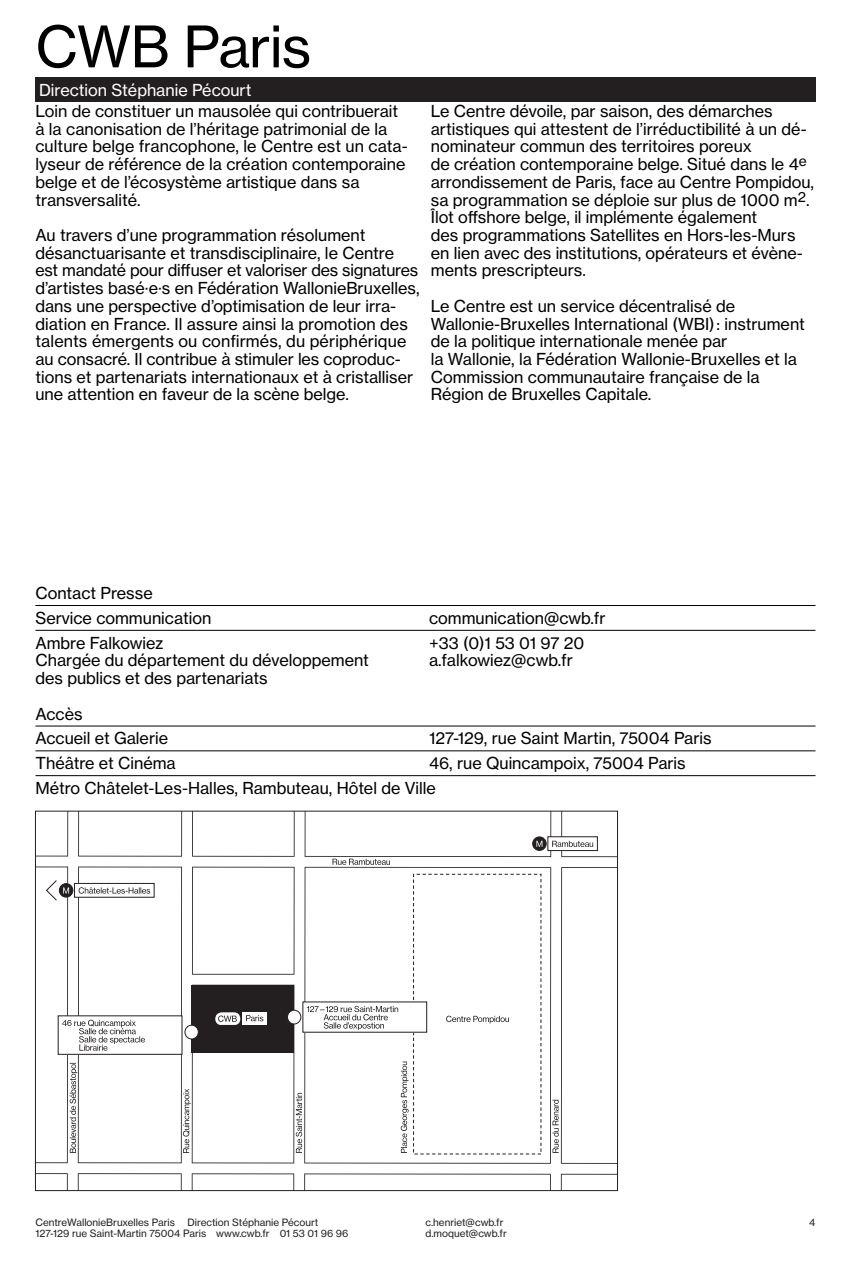
<style>
.page{position:relative;width:851px;height:1276px;background:#fff}
.page>*{position:absolute;margin:0;border:0;box-sizing:border-box;transform-origin:0 0}
.t1{font:56.25px "N Haas Grotesk TX Pro 55 Rg";letter-spacing:-.01em;color:#000001}
.t2{font:16.25px/17.8px "N Haas Grotesk TX Pro 55 Rg";color:#000001}
.t3{font:16.25px "N Haas Grotesk TX Pro 55 Rg";color:#fff}
.t4{font:10px "N Haas Grotesk TX Pro 55 Rg";color:#231f20}
</style>
<div class="page">
<div style="left:35px;top:78px;width:780px;height:24px;background:#231f20"></div>
<svg style="left:37px;top:813px;width:578px;height:376px"></svg>
<hr style="left:35px;top:605px;width:780px;height:1px;background:#000001">
<hr style="left:35px;top:630px;width:780px;height:1px;background:#000001">
<hr style="left:35px;top:725px;width:780px;height:1px;background:#000001">
<hr style="left:35px;top:750px;width:780px;height:1px;background:#000001">
<hr style="left:35px;top:775px;width:780px;height:1px;background:#000001">
<h1 class="t1" style="left:35px;top:12px;width:277px">CWB Paris</h1>
<p class="t3" style="left:39px;top:80px;width:214px">Direction Stéphanie Pécourt</p>
<p class="t2" style="left:35px;top:102px;width:374px">Loin de constituer un mausolée qui contribuerait à la canonisation de l’héritage patrimonial de la culture belge francophone, le Centre est un cata&shy;lyseur de référence de la création contemporaine belge et de l’écosystème artistique dans sa transversalité.</p>
<p class="t2" style="left:35px;top:226px;width:385px">Au travers d’une programmation résolument désanctuarisante et transdisciplinaire, le Centre est mandaté pour diffuser et valoriser des signatures d’artistes basé·e·s en Fédération WallonieBruxelles, dans une perspective d’optimisation de leur irra&shy;diation en France. Il assure ainsi la promotion des talents émergents ou confirmés, du périphérique au consacré. Il contribue à stimuler les coproduc&shy;tions et partenariats internationaux et à cristalliser une attention en faveur de la scène belge.</p>
<p class="t2" style="left:431px;top:102px;width:384px">Le Centre dévoile, par saison, des démarches artistiques qui attestent de l’irréductibilité à un dé&shy;nominateur commun des territoires poreux<br>de création contemporaine belge. Situé dans le 4<sup>e </sup>arrondissement de Paris, face au Centre Pompidou, sa programmation se déploie sur plus de 1000 m<sup>2</sup>.<br>Îlot offshore belge, il implémente également<br>des programmations Satellites en Hors-les-Murs en lien avec des institutions, opérateurs et évène&shy;ments prescripteurs.</p>
<p class="t2" style="left:431px;top:297px;width:375px">Le Centre est un service décentralisé de Wallonie-Bruxelles International (WBI) : instrument de la politique internationale menée par<br>la Wallonie, la Fédération Wallonie-Bruxelles et la Commission communautaire française de la Région de Bruxelles Capitale.</p>
<p class="t2" style="left:35px;top:580px;width:177px;line-height:24.8px">Contact Presse<br>Service communication</p>
<p class="t2" style="left:429px;top:609px;width:178px">communication@cwb.fr</p>
<p class="t2" style="left:35px;top:634px;width:130px">Ambre Falkowiez</p>
<p class="t2" style="left:429px;top:634px;width:157px">+33 (0)1 53 01 97 20</p>
<p class="t2" style="left:35px;top:651px;width:335px">Chargée du département du développement</p>
<p class="t2" style="left:429px;top:651px;width:145px">a.falkowiez@cwb.fr</p>
<p class="t2" style="left:35px;top:660px;width:234px;line-height:35.5px">des publics et des partenariats<br>Accès</p>
<p class="t2" style="left:35px;top:729px;width:134px">Accueil et Galerie</p>
<p class="t2" style="left:429px;top:729px;width:284px">127-129, rue Saint Martin, 75004 Paris</p>
<p class="t2" style="left:35px;top:754px;width:142px">Théâtre et Cinéma</p>
<p class="t2" style="left:35px;top:751px;width:651px;line-height:24.8px;text-indent:393px">46, rue Quincampoix, 75004 Paris<br>Métro Châtelet-Les-Halles, Rambuteau, Hôtel de Ville</p>
<p class="t4" style="left:35px;top:1216px;width:141px">CentreWallonieBruxelles Paris</p>
<p class="t4" style="left:188px;top:1216px;width:132px">Direction Stéphanie Pécourt</p>
<p class="t4" style="left:425px;top:1216px;width:80px">c.henriet@cwb.fr</p>
<p class="t4" style="left:809px;top:1216px;width:8px">4</p>
<p class="t4" style="left:35px;top:1227px;width:314px">127-129 rue Saint-Martin 75004 Paris www.cwb.fr 01 53 01 96 96</p>
<p class="t4" style="left:425px;top:1227px;width:83px">d.moquet@cwb.fr</p>
</div>
